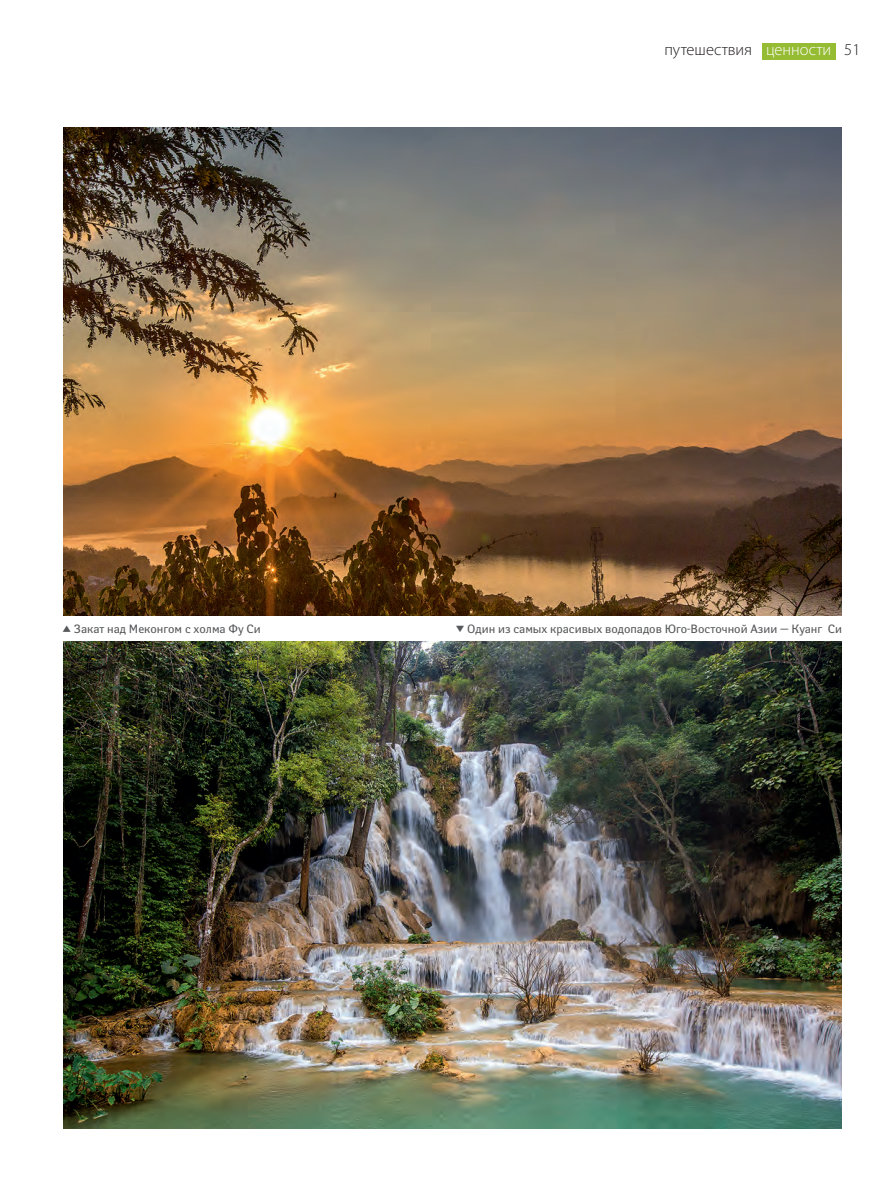
<style>
.page{position:relative;width:893px;height:1191px;background:#fff}
.page>*{position:absolute;margin:0;border:0;box-sizing:border-box;transform-origin:0 0}
.t1{font:300 16.5px "Myriad Pro";color:#231f20}
.t2{font:300 16.5px "Myriad Pro";color:#fff}
.t3{font:12px "Yanus";color:#57585a}
.s1{color:#231f20}
.s2{font-family:"Permian Sans Typeface"}
</style>
<div class="page">
<div style="left:762px;top:43px;width:73px;height:16px;background:#96bc33"></div>
<img style="left:64px;top:642px;width:778px;height:486px">
<img style="left:64px;top:128px;width:778px;height:487px">
<h1 class="t1" style="left:664px;top:40px;width:89px">путешествия</h1>
<h1 class="t2" style="left:766px;top:40px;width:96px">ценности <span class="s1">51</span></h1>
<p class="t3" style="left:62px;top:621px;width:200px"><span class="s2">▲</span> Закат над Меконгом с холма Фу Си</p>
<p class="t3" style="left:456px;top:621px;width:388px"><span class="s2">▼</span> Один из самых красивых водопадов Юго-Восточной Азии — Куанг Си</p>
</div>
